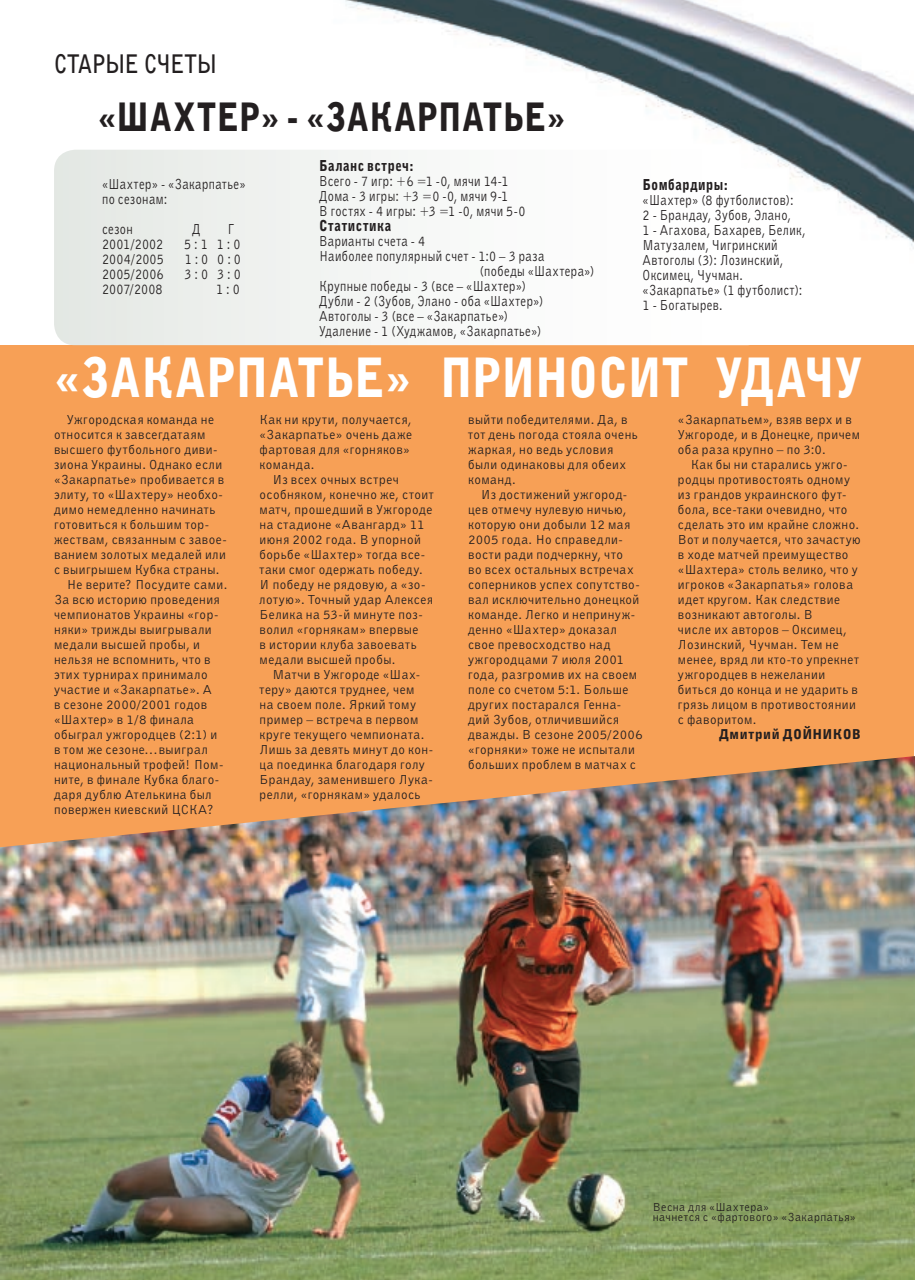
<style>
.page{position:relative;width:915px;height:1280px;background:#fff}
.page>*{position:absolute;margin:0;border:0;box-sizing:border-box;transform-origin:0 0}
.t1{font:900 54px "Bell Gothic";color:#fff;scale:.85 1}
.t2{font:900 39px "Bell Gothic";color:#231f20;scale:.85 1}
.t3{font:700 25.5px "Bell Gothic";letter-spacing:-.02em;color:#231f20;scale:.85 1}
.t4{font:15px/15px "Bell Gothic";letter-spacing:.03em;color:#231f20;scale:.85 1}
.t5{font:900 15px "Bell Gothic";letter-spacing:.045em;color:#231f20;scale:.85 1}
.t6{font:15px "Bell Gothic";letter-spacing:.005em;color:#231f20;scale:.85 1}
.t7{font:15px "Bell Gothic";color:#231f20;scale:.85 1}
.t8{font:13.5px/15px "Bell Gothic";letter-spacing:.035em;color:#231f20}
.t9{font:900 13.5px "Bell Gothic";letter-spacing:.04em;color:#231f20}
.t10{font:12px/10.5px "Bell Gothic";letter-spacing:.04em;color:#231f20}
</style>
<div class="page">
<img style="left:54px;top:0;width:859px;height:345px">
<div style="left:0;top:345px;width:913px;height:568px;background:#f7a056"></div>
<div style="left:54px;top:150px;width:714px;height:195px;background:linear-gradient(to right,#e6eae6,#fff);border-radius:21px"></div>
<img style="left:0;top:756px;width:914px;height:524px">
<h3 class="t3" style="left:54px;top:47px;width:193px">СТАРЫЕ СЧЕТЫ</h3>
<h2 class="t2" style="left:98px;top:92px;width:88px">«Шахтер</h2>
<h2 class="t2" style="left:261px;top:92px;width:128px">» - «Закарпатье</h2>
<h2 class="t2" style="left:547px;top:92px;width:23px">»</h2>
<p class="t4" style="left:102px;top:176px;width:171px">«Шахтер» - «Закарпатье» по сезонам:</p>
<p class="t4" style="left:102px;top:221px;width:38px">сезон</p>
<p class="t4" style="left:192px;top:221px;width:11px">Д</p>
<p class="t4" style="left:227px;top:221px;width:10px">Г</p>
<p class="t7" style="left:102px;top:235px;width:73px">2001/2002</p>
<p class="t4" style="left:184px;top:236px;width:68px">5 : 1 1 : 0</p>
<p class="t6" style="left:102px;top:250px;width:74px">2004/2005</p>
<p class="t4" style="left:185px;top:251px;width:68px">1 : 0 0 : 0</p>
<p class="t6" style="left:102px;top:265px;width:74px">2005/2006</p>
<p class="t4" style="left:184px;top:266px;width:68px">3 : 0 3 : 0</p>
<p class="t6" style="left:102px;top:280px;width:73px">2007/2008</p>
<p class="t4" style="left:216px;top:281px;width:29px">1 : 0</p>
<p class="t5" style="left:319px;top:156px;width:113px">Баланс встреч:</p>
<p class="t4" style="left:319px;top:173px;width:244px">Всего - 7 игр: +6 =1 -0, мячи 14-1<br>Дома - 3 игры: +3 =0 -0, мячи 9-1<br>В гостях - 4 игры: +3 =1 -0, мячи 5-0</p>
<p class="t5" style="left:319px;top:216px;width:86px">Статистика</p>
<p class="t4" style="left:319px;top:233px;width:126px">Варианты счета - 4</p>
<p class="t4" style="left:319px;top:248px;width:266px">Н аиболее популярный счет - 1:0 – 3 раза</p>
<p class="t4" style="left:479px;top:263px;width:136px">(победы «Шахтера»)</p>
<p class="t4" style="left:319px;top:278px;width:245px">Крупные победы - 3 (все – «Шахтер»)</p>
<p class="t4" style="left:319px;top:293px;width:265px">Дубли - 2 (Зубов, Элано - оба «Шахтер»)</p>
<p class="t4" style="left:319px;top:308px;width:224px">Автоголы - 3 (все – «Закарпатье»)</p>
<p class="t4" style="left:319px;top:323px;width:263px">Удаление - 1 (Худжамов, «Закарпатье»)</p>
<p class="t5" style="left:642px;top:175px;width:102px">Бомбардиры:</p>
<p class="t4" style="left:642px;top:192px;width:193px">«Шахтер» (8 футболистов):<br>2 - Брандау, Зубов, Элано,<br>1 - Агахова, Бахарев, Белик,<br>Матузалем, Чигринский<br>Автоголы (3): Л озинский,<br>Оксимец, Чучман. «Закарпатье» (1 футболист):<br>1 - Богатырев.</p>
<h1 class="t1" style="left:54px;top:343px;width:103px">«Закарпатье</h1>
<h1 class="t1" style="left:386px;top:343px;width:560px">» приносит удачу</h1>
<p class="t8" style="left:259px;top:411px;width:154px">Как ни крути, получается, «Закарпатье» очень даже фартовая для «горняков» команда.</p>
<p class="t8" style="left:259px;top:471px;width:176px;text-indent:13px">И з всех очных встреч особняком, конечно же, стоит матч, прошедший в Ужгороде на стадионе «Авангард» 11 июня 2002 года. В упорной борьбе «Шахтер» тогда все&shy;таки смог одержать победу.<br>И победу не рядовую, а «зо&shy;лотую». Точный удар Алексея<br>Белика на 53-й минуте поз&shy;волил «горнякам» впервые<br>в истории клуба завоевать медали высшей пробы.</p>
<p class="t8" style="left:259px;top:666px;width:175px;text-indent:13px">Матчи в Ужгороде «Шах&shy;теру» даются труднее, чем<br>на своем поле. Яркий тому пример – встреча в первом круге текущего чемпионата.<br>Л ишь за девять минут до кон&shy;ца поединка благодаря голу<br>Брандау, заменившего Лука&shy;релли, «горнякам» удалось</p>
<p class="t8" style="left:468px;top:411px;width:171px">выйти победителями. Да, в тот день погода стояла очень жаркая, но ведь условия были одинаковы для обеих команд.</p>
<p class="t8" style="left:468px;top:486px;width:176px;text-indent:13px">И з достижений ужгород&shy;цев отмечу нулевую ничью, которую они добыли 12 мая<br>2005 года. Н о справедли&shy;вости ради подчеркну, что<br>во всех остальных встречах соперников успех сопутство&shy;вал исключительно донецкой команде. Л егко и непринуж&shy;денно «Шахтер» доказал свое превосходство над ужгородцами 7 июля 2001 года, разгромив их на своем поле со счетом 5:1. Больше других постарался Генна&shy;дий Зубов, отличившийся дважды. В сезоне 2005/2006 «горняки» тоже не испытали больших проблем в матчах с</p>
<p class="t8" style="left:677px;top:411px;width:184px">«Закарпатьем», взяв верх и в<br>Ужгороде, и в Донецке, причем оба раза крупно – по 3:0.</p>
<p class="t8" style="left:677px;top:456px;width:184px;text-indent:13px">Как бы ни старались ужго&shy;родцы противостоять одному из грандов украинского фут&shy;бола, все-таки очевидно, что сделать это им крайне сложно.<br>Вот и получается, что зачастую в ходе матчей преимущество «Шахтера» столь велико, что у игроков «Закарпатья» голова идет кругом. Как следствие возникают автоголы. В<br>числе их авторов – Оксимец,<br>Л озинский, Чучман. Тем не менее, вряд ли кто-то упрекнет ужгородцев в нежелании биться до конца и не ударить в грязь лицом в противостоянии с фаворитом.</p>
<p class="t9" style="left:719px;top:725px;width:143px">Дмитрий ДОЙНИКОВ</p>
<p class="t8" style="left:67px;top:411px;width:149px">Ужгородская команда не</p>
<p class="t8" style="left:54px;top:426px;width:153px">относится к завсегдатаям</p>
<p class="t8" style="left:54px;top:441px;width:165px">высшего футбольного диви-</p>
<p class="t8" style="left:54px;top:456px;width:170px">зиона Украины. Однако если</p>
<p class="t8" style="left:54px;top:471px;width:172px">«Закарпатье» пробивается в</p>
<p class="t8" style="left:54px;top:486px;width:170px">элиту, то «Шахтеру» необхо-</p>
<p class="t8" style="left:54px;top:501px;width:163px">димо немедленно начинать</p>
<p class="t8" style="left:54px;top:516px;width:157px">готовиться к большим тор-</p>
<p class="t8" style="left:54px;top:531px;width:174px">жествам, связанным с завое-</p>
<p class="t8" style="left:54px;top:546px;width:173px">ванием золотых медалей или</p>
<p class="t8" style="left:54px;top:561px;width:167px">с выигрышем Кубка страны.</p>
<p class="t8" style="left:67px;top:576px;width:162px">Н е верите? П осудите сами.</p>
<p class="t8" style="left:54px;top:591px;width:167px">За всю историю проведения</p>
<p class="t8" style="left:54px;top:606px;width:166px">чемпионатов Украины «гор-</p>
<p class="t8" style="left:54px;top:621px;width:159px">няки» трижды выигрывали</p>
<p class="t8" style="left:54px;top:636px;width:147px">медали высшей пробы, и</p>
<p class="t8" style="left:54px;top:651px;width:158px">нельзя не вспомнить, что в</p>
<p class="t8" style="left:54px;top:666px;width:155px">этих турнирах принимало</p>
<p class="t8" style="left:54px;top:681px;width:158px">участие и «Закарпатье». А</p>
<p class="t8" style="left:54px;top:696px;width:155px">в сезоне 2000/2001 годов</p>
<p class="t8" style="left:54px;top:711px;width:141px">«Шахтер» в 1/8 финала</p>
<p class="t8" style="left:54px;top:726px;width:165px">обыграл ужгородцев (2:1) и</p>
<p class="t8" style="left:54px;top:741px;width:155px">в том же сезоне…выиграл</p>
<p class="t8" style="left:54px;top:756px;width:171px">национальный трофей! П ом-</p>
<p class="t8" style="left:54px;top:771px;width:167px">ните, в финале Кубка благо-</p>
<p class="t8" style="left:54px;top:786px;width:159px">даря дублю Ателькина был</p>
<p class="t8" style="left:54px;top:801px;width:161px">повержен киевский ЦСКА?</p>
<p class="t10" style="left:652px;top:1201px;width:204px">Весна для «Шахтера»<br>начнется с «фартового» «Закарпатья»</p>
</div>
